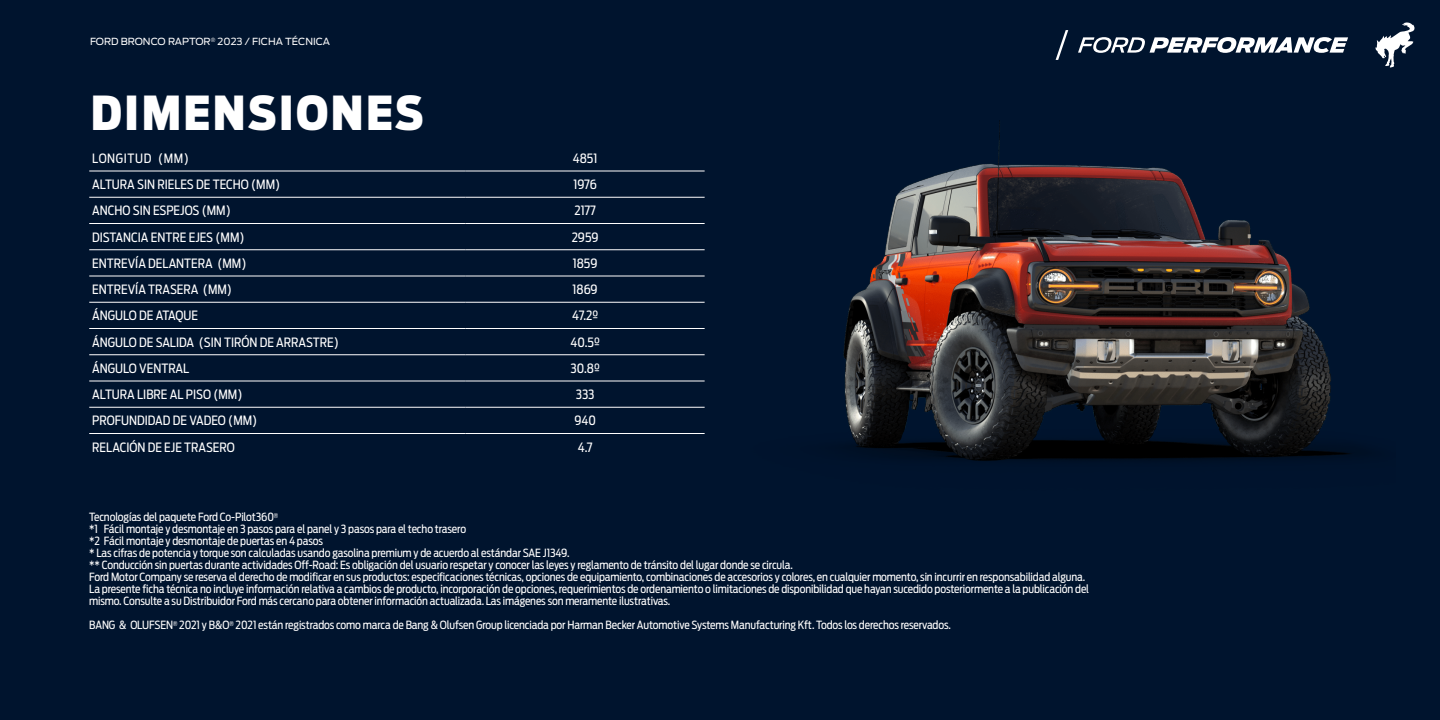
<style>
.page{position:relative;width:1440px;height:720px;background:#00142e}
.page>*{position:absolute;margin:0;border:0;box-sizing:border-box;transform-origin:0 0}
.t1{font:900 46.5px "Ford Antenna Cond";letter-spacing:.05em;color:#fff}
.t2{font:12.75px "Ford Antenna Cond";color:#fff}
.t3{font:12.75px "Ford Antenna Cond";letter-spacing:.05em;color:#fff}
.t4{font:11.25px/12px "Ford Antenna Cond";letter-spacing:-.01em;color:#fff}
.t5{font:9.75px "Ford Antenna";color:#fff}
</style>
<div class="page">
<svg style="left:1078px;top:37px;width:270px;height:16px"></svg>
<svg style="left:1056px;top:30px;width:12px;height:30px"></svg>
<hr style="left:89px;top:171px;width:377px;height:1px;background:#fff">
<hr style="left:466px;top:171px;width:239px;height:1px;background:#fff">
<hr style="left:89px;top:197px;width:377px;height:1px;background:#fff">
<hr style="left:466px;top:197px;width:239px;height:1px;background:#fff">
<hr style="left:89px;top:223px;width:377px;height:1px;background:#fff">
<hr style="left:466px;top:223px;width:239px;height:1px;background:#fff">
<hr style="left:89px;top:249px;width:377px;height:1px;background:#fff">
<hr style="left:466px;top:249px;width:239px;height:1px;background:#fff">
<hr style="left:89px;top:276px;width:377px;height:1px;background:#fff">
<hr style="left:466px;top:276px;width:239px;height:1px;background:#fff">
<hr style="left:89px;top:302px;width:377px;height:1px;background:#fff">
<hr style="left:466px;top:302px;width:239px;height:1px;background:#fff">
<hr style="left:89px;top:328px;width:377px;height:1px;background:#fff">
<hr style="left:466px;top:328px;width:239px;height:1px;background:#fff">
<hr style="left:89px;top:354px;width:377px;height:1px;background:#fff">
<hr style="left:466px;top:354px;width:239px;height:1px;background:#fff">
<hr style="left:89px;top:381px;width:377px;height:1px;background:#fff">
<hr style="left:466px;top:381px;width:239px;height:1px;background:#fff">
<hr style="left:89px;top:407px;width:377px;height:1px;background:#fff">
<hr style="left:466px;top:407px;width:239px;height:1px;background:#fff">
<hr style="left:89px;top:433px;width:377px;height:1px;background:#fff">
<hr style="left:466px;top:433px;width:239px;height:1px;background:#fff">
<img style="left:843px;top:121px;width:514px;height:340px">
<svg style="left:1375px;top:22px;width:40px;height:46px"></svg>
<p class="t5" style="left:90px;top:33px;width:241px">FORD BRONCO RAPTOR<sup>®</sup> 2023 / FICHA TÉCNICA</p>
<h1 class="t1" style="left:91px;top:70px;width:334px">DIMENSIONES</h1>
<p class="t3" style="left:92px;top:147px;width:98px">LONGITUD (MM)</p>
<p class="t2" style="left:573px;top:147px;width:26px">4851</p>
<p class="t2" style="left:92px;top:174px;width:190px">ALTURA SIN RIELES DE TECHO (MM)</p>
<p class="t2" style="left:573px;top:174px;width:25px">1976</p>
<p class="t2" style="left:92px;top:200px;width:140px">ANCHO SIN ESPEJOS (MM)</p>
<p class="t2" style="left:574px;top:200px;width:23px">2177</p>
<p class="t2" style="left:92px;top:226px;width:154px">DISTANCIA ENTRE EJES (MM)</p>
<p class="t2" style="left:572px;top:226px;width:28px">2959</p>
<p class="t2" style="left:92px;top:252px;width:156px">ENTREVÍA DELANTERA (MM)</p>
<p class="t2" style="left:573px;top:252px;width:26px">1859</p>
<p class="t2" style="left:92px;top:279px;width:141px">ENTREVÍA TRASERA (MM)</p>
<p class="t2" style="left:573px;top:279px;width:27px">1869</p>
<p class="t2" style="left:92px;top:305px;width:107px">ÁNGULO DE ATAQUE</p>
<p class="t2" style="left:572px;top:305px;width:28px">47.2º</p>
<p class="t2" style="left:92px;top:331px;width:248px">ÁNGULO DE SALIDA (SIN TIRÓN DE ARRASTRE)</p>
<p class="t2" style="left:570px;top:331px;width:31px">40.5º</p>
<p class="t2" style="left:92px;top:357px;width:99px">ÁNGULO VENTRAL</p>
<p class="t2" style="left:571px;top:357px;width:31px">30.8º</p>
<p class="t2" style="left:92px;top:384px;width:152px">ALTURA LIBRE AL PISO (MM)</p>
<p class="t2" style="left:576px;top:384px;width:20px">333</p>
<p class="t2" style="left:92px;top:410px;width:167px">PROFUNDIDAD DE VADEO (MM)</p>
<p class="t2" style="left:574px;top:410px;width:23px">940</p>
<p class="t2" style="left:92px;top:436px;width:144px">RELACIÓN DE EJE TRASERO</p>
<p class="t2" style="left:578px;top:436px;width:16px">4.7</p>
<p class="t4" style="left:89px;top:510px;width:1001px">Tecnologías del paquete Ford Co-Pilot360<sup>®<br></sup>*1 Fácil montaje y desmontaje en 3 pasos para el panel y 3 pasos para el techo trasero<br>*2 Fácil montaje y desmontaje de puertas en 4 pasos<br>* Las cifras de potencia y torque son calculadas usando gasolina premium y de acuerdo al estándar SAE J1349.<br>** Conducción sin puertas durante actividades Off-Road: Es obligación del usuario respetar y conocer las leyes y reglamento de tránsito del lugar donde se circula.<br>Ford Motor Company se reserva el derecho de modificar en sus productos: especificaciones técnicas, opciones de equipamiento, combinaciones de accesorios y colores, en cualquier momento, sin incurrir en responsabilidad alguna.<br>La presente ficha técnica no incluye información relativa a cambios de producto, incorporación de opciones, requerimientos de ordenamiento o limitaciones de disponibilidad que hayan sucedido posteriormente a la publicación del mismo. Consulte a su Distribuidor Ford más cercano para obtener información actualizada. Las imágenes son meramente ilustrativas.</p>
<p class="t4" style="left:89px;top:618px;width:863px">BANG &amp; OLUFSEN<sup>®</sup> 2021 y B&amp;O<sup>®</sup> 2021 están registrados como marca de Bang &amp; Olufsen Group licenciada por Harman Becker Automotive Systems Manufacturing Kft. Todos los derechos reservados.</p>
</div>
